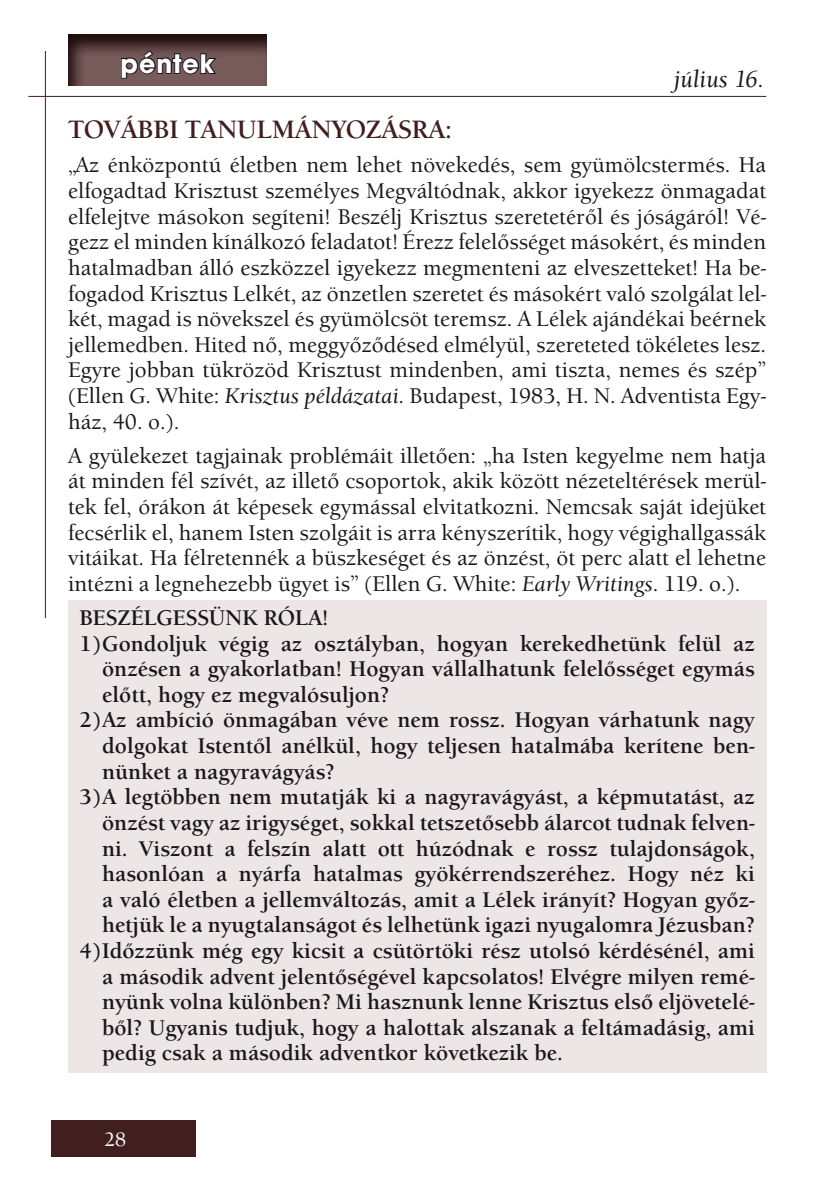
<style>
.page{position:relative;width:840px;height:1191px;background:#fff}
.page>*{position:absolute;margin:0;border:0;box-sizing:border-box;transform-origin:0 0}
.t1{font:700 28px "Avant Gar Got Itc TEE";letter-spacing:.04em;color:#fff}
.t2{font:700 26px "Berkeley Old Sty Itc TEE";color:#421f1f}
.t3{font:italic 500 24px "Berkeley Old Sty Itc TEE";color:#1a171c}
.t4{font:500 22px/25.6px "Berkeley Old Sty Itc TEE";color:#1a171c;text-align:justify}
.t5{font:700 22px "Berkeley Old Sty Itc TEE";color:#1a171c}
.t6{font:500 20px "Berkeley Old Sty Itc TEE";color:#fff}
.s1{font-style:italic}
</style>
<div class="page">
<div style="left:51px;top:1120px;width:145px;height:37px;background:#421f1f"></div>
<hr style="left:28px;top:96px;width:737px;height:1px;background:#421f1f">
<hr style="left:45px;top:51px;width:1px;height:567px;background:#421f1f">
<div style="left:68px;top:600px;width:697px;height:472px;background:#ede6e6"></div>
<svg style="left:68px;top:34px;width:199px;height:52px;background:#593f3f"></svg>
<svg style="left:120px;top:49px;width:99px;height:31px;background:#574244"></svg>
<p class="t1" style="left:120px;top:46px;width:95px">péntek</p>
<p class="t2" style="left:68px;top:115px;width:385px">TOVÁBBI TANULMÁNYOZÁSRA:</p>
<p class="t4" style="left:68px;top:152px;width:699px">„Az énközpontú életben nem lehet növekedés, sem gyümölcstermés. Ha elfogadtad Krisztust személyes Megváltódnak, akkor igyekezz önmagadat elfelejtve másokon segíteni! Beszélj Krisztus szeretetéről és jóságáról! Vé&shy;gezz el minden kínálkozó feladatot! Érezz felelősséget másokért, és minden hatalmadban álló eszközzel igyekezz megmenteni az elveszetteket! Ha be&shy;fogadod Krisztus Lelkét, az önzetlen szeretet és másokért való szolgálat lel&shy;két, magad is növekszel és gyümölcsöt teremsz. A Lélek ajándékai beérnek jellemedben. Hited nő, meggyőződésed elmélyül, szereteted tökéletes lesz.<br>Egyre jobban tükrözöd Krisztust mindenben, ami tiszta, nemes és szép” (Ellen G. White: <span class="s1">Krisztus példázatai</span>. Budapest, 1983, H. N. Adventista Egy&shy;ház, 40. o.).</p>
<p class="t4" style="left:68px;top:443px;width:699px">A gyülekezet tagjainak problémáit illetően: „ha Isten kegyelme nem hatja át minden fél szívét, az illető csoportok, akik között nézeteltérések merül&shy;tek fel, órákon át képesek egymással elvitatkozni. Nemcsak saját idejüket fecsérlik el, hanem Isten szolgáit is arra kényszerítik, hogy végighallgassák vitáikat. Ha félretennék a büszkeséget és az önzést, öt perc alatt el lehetne intézni a legnehezebb ügyet is” (Ellen G. White: <span class="s1">Early Writings</span>. 119. o.).</p>
<p class="t5" style="left:79px;top:605px;width:250px">BESZÉLGESSÜNK RÓLA!</p>
<p class="t5" style="left:79px;top:630px;width:676px">1)Gondoljuk végig az osztályban, hogyan kerekedhetünk felül az</p>
<p class="t5" style="left:102px;top:656px;width:653px">önzésen a gyakorlatban! Hogyan vállalhatunk felelősséget egymás</p>
<p class="t5" style="left:102px;top:681px;width:288px">előtt, hogy ez megvalósuljon?</p>
<p class="t5" style="left:79px;top:707px;width:676px">2)Az ambíció önmagában véve nem rossz. Hogyan várhatunk nagy</p>
<p class="t5" style="left:102px;top:733px;width:654px">dolgokat Istentől anélkül, hogy teljesen hatalmába kerítene ben-</p>
<p class="t5" style="left:102px;top:758px;width:234px">nünket a nagyravágyás?</p>
<p class="t5" style="left:79px;top:784px;width:676px">3)A legtöbben nem mutatják ki a nagyravágyást, a képmutatást, az</p>
<p class="t5" style="left:102px;top:809px;width:653px">önzést vagy az irigységet, sokkal tetszetősebb álarcot tudnak felven-</p>
<p class="t5" style="left:102px;top:835px;width:653px">ni. Viszont a felszín alatt ott húzódnak e rossz tulajdonságok,</p>
<p class="t5" style="left:102px;top:861px;width:653px">hasonlóan a nyárfa hatalmas gyökérrendszeréhez. Hogy néz ki</p>
<p class="t5" style="left:102px;top:886px;width:653px">a való életben a jellemváltozás, amit a Lélek irányít? Hogyan győz-</p>
<p class="t5" style="left:102px;top:912px;width:653px">hetjük le a nyugtalanságot és lelhetünk igazi nyugalomra Jézusban?</p>
<p class="t5" style="left:79px;top:937px;width:676px">4)Időzzünk még egy kicsit a csütörtöki rész utolsó kérdésénél, ami</p>
<p class="t5" style="left:102px;top:963px;width:653px">a második advent jelentőségével kapcsolatos! Elvégre milyen remé-</p>
<p class="t5" style="left:102px;top:989px;width:653px">nyünk volna különben? Mi hasznunk lenne Krisztus első eljövetelé-</p>
<p class="t5" style="left:102px;top:1014px;width:653px">ből? Ugyanis tudjuk, hogy a halottak alszanak a feltámadásig, ami</p>
<p class="t5" style="left:102px;top:1040px;width:462px">pedig csak a második adventkor következik be.</p>
<p class="t3" style="left:673px;top:65px;width:92px">július 16.</p>
<p class="t6" style="left:104px;top:1128px;width:24px">28</p>
</div>
